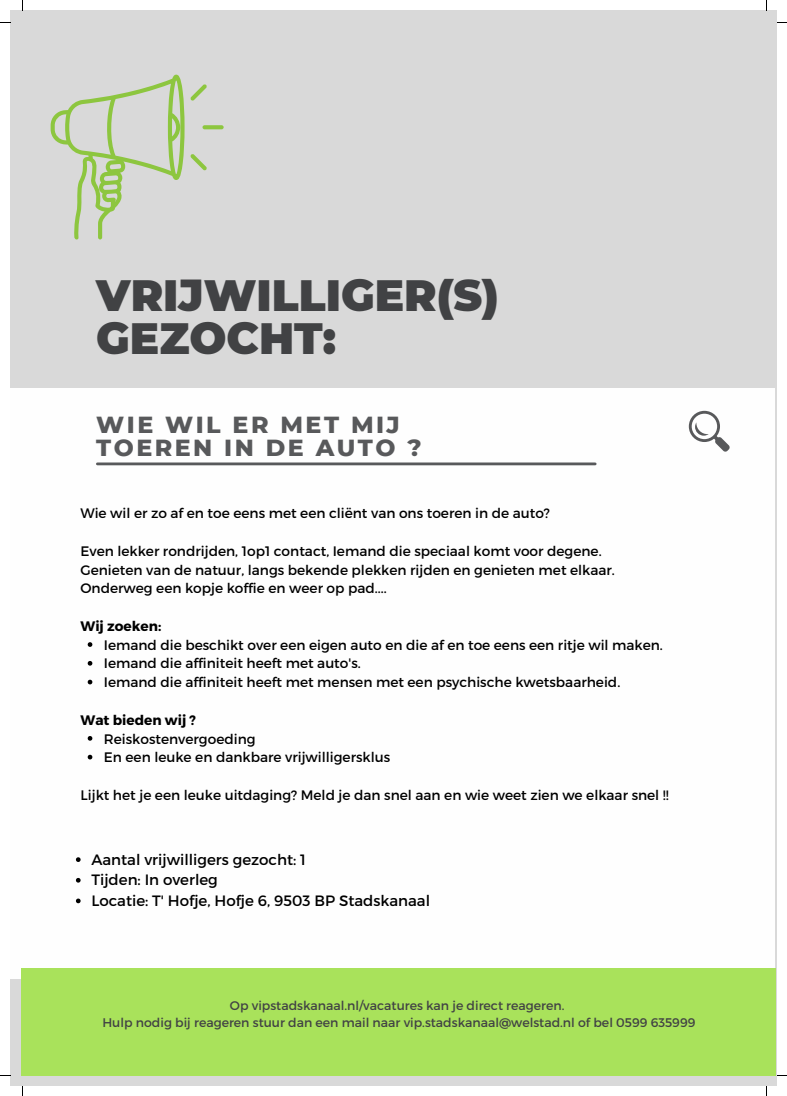
<style>
.page{position:relative;width:787px;height:1096px;background:#fff}
.page>*{position:absolute;margin:0;border:0;box-sizing:border-box;transform-origin:0 0}
.t1{font:900 43.75px/43.1px "Montserrat";color:#414244}
.t2{font:800 23.75px/23.5px "Montserrat";letter-spacing:.105em;color:#58595b}
.t3{font:15px "Montserrat";color:#000}
.t4{font:13.75px/18.8px "Montserrat";color:#000}
.t5{font:700 13.75px "Montserrat";color:#000}
.t6{font:12.5px "Montserrat";color:#414244}
</style>
<div class="page">
<div style="left:10px;top:10px;width:767px;height:1076px;background:#d9d9d9"></div>
<div style="left:10px;top:388px;width:765px;height:590px;background:#fefefe"></div>
<svg style="left:202px;top:125px;width:22px;height:4px"></svg>
<svg style="left:51px;top:75px;width:156px;height:164px"></svg>
<svg style="left:689px;top:411px;width:41px;height:41px"></svg>
<div style="left:22px;top:968px;width:753px;height:107px;background:#a9e25b"></div>
<hr style="left:97px;top:462px;width:498px;height:3px;background:#58595b">
<svg style="left:76px;top:857px;width:5px;height:4px"></svg>
<svg style="left:76px;top:877px;width:5px;height:5px"></svg>
<svg style="left:76px;top:898px;width:5px;height:5px"></svg>
<svg style="left:88px;top:642px;width:4px;height:5px"></svg>
<svg style="left:88px;top:661px;width:4px;height:4px"></svg>
<svg style="left:88px;top:679px;width:4px;height:5px"></svg>
<svg style="left:88px;top:736px;width:4px;height:4px"></svg>
<svg style="left:88px;top:754px;width:4px;height:5px"></svg>
<p class="t1" style="left:96px;top:274px;width:404px">VRIJWILLIGER(S)<br>GEZOCHT:</p>
<h3 class="t2" style="left:96px;top:412px;width:327px">WIE WIL ER MET MIJ<br>TOEREN IN DE AUTO ?</h3>
<p class="t4" style="left:80px;top:503px;width:471px">Wie wil er zo af en toe eens met een cliënt van ons toeren in de auto?</p>
<p class="t4" style="left:80px;top:541px;width:536px">Even lekker rondrijden, 1op1 contact, Iemand die speciaal komt voor degene.<br>Genieten van de natuur, langs bekende plekken rijden en genieten met elkaar.<br>Onderweg een kopje koffie en weer op pad....</p>
<p class="t5" style="left:80px;top:617px;width:82px">Wij zoeken:</p>
<h4 class="t4" style="left:104px;top:634px;width:561px">Iemand die beschikt over een eigen auto en die af en toe eens een ritje wil maken.</h4>
<h3 class="t4" style="left:104px;top:653px;width:258px">Iemand die affiniteit heeft met auto's.</h3>
<p class="t4" style="left:104px;top:672px;width:518px">Iemand die affiniteit heeft met mensen met een psychische kwetsbaarheid.</p>
<h4 class="t5" style="left:80px;top:710px;width:117px">Wat bieden wij ?</h4>
<h4 class="t4" style="left:104px;top:728px;width:153px">Reiskostenvergoeding</h4>
<p class="t4" style="left:104px;top:747px;width:288px">En een leuke en dankbare vrijwilligersklus</p>
<p class="t4" style="left:80px;top:784px;width:590px">Lijkt het je een leuke uitdaging? Meld je dan snel aan en wie weet zien we elkaar snel !!</p>
<p class="t3" style="left:91px;top:849px;width:216px">Aantal vrijwilligers gezocht: 1</p>
<h4 class="t3" style="left:91px;top:870px;width:128px">Tijden: In overleg</h4>
<h4 class="t3" style="left:91px;top:890px;width:340px">Locatie: T' Hofje, Hofje 6, 9503 BP Stadskanaal</h4>
<h1 class="t6" style="left:230px;top:997px;width:336px">Op vipstadskanaal.nl/vacatures kan je direct reageren.</h1>
<h2 class="t6" style="left:102px;top:1013px;width:594px">Hulp nodig bij reageren stuur dan een mail naar vip.stadskanaal@welstad.nl of bel 0599 635999</h2>
</div>
